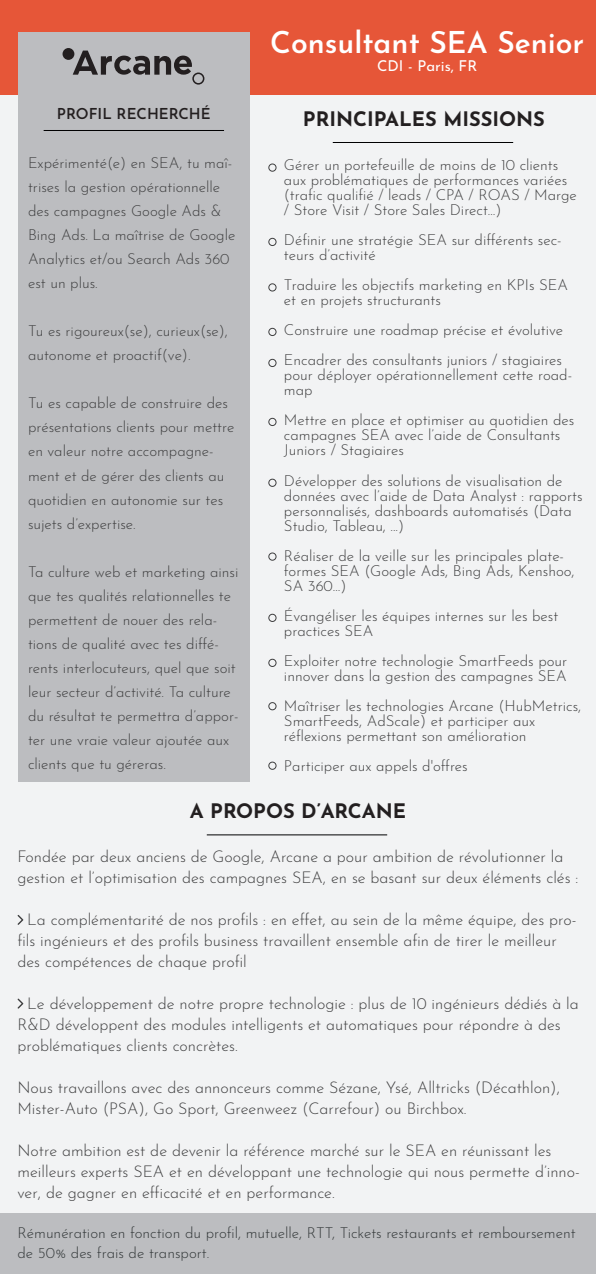
<style>
.page{position:relative;width:596px;height:1274px;background:#fff}
.page>*{position:absolute;margin:0;border:0;box-sizing:border-box;transform-origin:0 0}
.t1{font:600 30px "Josefin Sans";color:#fff}
.t2{font:700 20px "Josefin Sans";color:#231f20}
.t3{font:300 16px/21px "Josefin Sans";color:#3e3e3f}
.t4{font:300 15px/24px "Josefin Sans";color:#3e3e3f}
.t5{font:300 15px/20px "Josefin Sans";color:#323738}
.t6{font:600 15px "Josefin Sans";color:#231f20}
.t7{font:15px "Josefin Sans";color:#fff}
</style>
<div class="page">
<div style="left:0;top:74px;width:595px;height:1182px;background:#f2f3f4"></div>
<div style="left:0;top:1212px;width:595px;height:61px;background:#bcbdc0"></div>
<div style="left:0;top:0;width:595px;height:94px;background:#e65638"></div>
<div style="left:18px;top:33px;width:231px;height:748px;background:#bcbdc0"></div>
<div style="left:62px;top:48px;width:12px;height:12px;background:#231f20;border-radius:50%"></div>
<svg style="left:73px;top:51px;width:131px;height:34px"></svg>
<hr style="left:44px;top:130px;width:180px;height:1px;background:#000001">
<hr style="left:332px;top:142px;width:181px;height:1px;background:#000001">
<div style="left:268px;top:163px;width:8px;height:9px;border:1px solid #3e3e3f;border-radius:50%"></div>
<hr style="left:207px;top:834px;width:180px;height:1px;background:#000001">
<svg style="left:18px;top:915px;width:5px;height:9px"></svg>
<svg style="left:18px;top:998px;width:5px;height:10px"></svg>
<div style="left:268px;top:238px;width:8px;height:8px;border:1px solid #3e3e3f;border-radius:50%"></div>
<div style="left:268px;top:283px;width:8px;height:8px;border:1px solid #3e3e3f;border-radius:50%"></div>
<div style="left:268px;top:359px;width:8px;height:8px;border:1px solid #3e3e3f;border-radius:50%"></div>
<div style="left:268px;top:418px;width:8px;height:8px;border:1px solid #3e3e3f;border-radius:50%"></div>
<div style="left:268px;top:478px;width:8px;height:9px;border:1px solid #3e3e3f;border-radius:50%"></div>
<div style="left:268px;top:552px;width:8px;height:8px;border:1px solid #3e3e3f;border-radius:50%"></div>
<div style="left:268px;top:613px;width:8px;height:9px;border:1px solid #3e3e3f;border-radius:50%"></div>
<div style="left:268px;top:658px;width:8px;height:8px;border:1px solid #3e3e3f;border-radius:50%"></div>
<div style="left:268px;top:702px;width:8px;height:8px;border:1px solid #3e3e3f;border-radius:50%"></div>
<div style="left:268px;top:328px;width:8px;height:8px;border:1px solid #3e3e3f;border-radius:50%"></div>
<div style="left:268px;top:761px;width:8px;height:8px;border:1px solid #3e3e3f;border-radius:50%"></div>
<h1 class="t1" style="left:270px;top:17px;width:315px">Consultant SEA Senior</h1>
<p class="t7" style="left:377px;top:53px;width:102px">CDI - Paris, FR</p>
<p class="t6" style="left:57px;top:101px;width:155px">PROFIL RECHERCHÉ</p>
<p class="t4" style="left:28px;top:149px;width:209px">Expérimenté(e) en SEA, tu maî&shy;trises la gestion opérationnelle des campagnes Google Ads &amp;<br>Bing Ads. La maîtrise de Google<br>Analytics et/ou Search Ads 360 est un plus.</p>
<p class="t4" style="left:28px;top:317px;width:201px">Tu es rigoureux(se), curieux(se), autonome et proactif(ve).</p>
<p class="t4" style="left:28px;top:389px;width:208px">Tu es capable de construire des présentations clients pour mettre en valeur notre accompagne&shy;ment et de gérer des clients au quotidien en autonomie sur tes sujets d’expertise.</p>
<p class="t4" style="left:28px;top:557px;width:212px">Ta culture web et marketing ainsi que tes qualités relationnelles te permettent de nouer des rela&shy;tions de qualité avec tes diffé&shy;rents interlocuteurs, quel que soit leur secteur d’activité. Ta culture du résultat te permettra d’appor&shy;ter une vraie valeur ajoutée aux clients que tu géreras.</p>
<h2 class="t2" style="left:303px;top:101px;width:243px">PRINCIPALES MISSIONS</h2>
<p class="t4" style="left:284px;top:156px;width:294px;line-height:15px">Gérer un portefeuille de moins de 10 clients aux problématiques de performances variées (trafic qualifié / leads / CPA / ROAS / Marge / Store Visit / Store Sales Direct…)</p>
<p class="t4" style="left:284px;top:231px;width:279px;line-height:15px">Définir une stratégie SEA sur différents sec&shy;teurs d’activité</p>
<p class="t4" style="left:284px;top:276px;width:285px;line-height:15px">Traduire les objectifs marketing en KPIs SEA et en projets structurants</p>
<p class="t4" style="left:284px;top:313px;width:280px;line-height:30px">Construire une roadmap précise et évolutive<br>Encadrer des consultants juniors / stagiaires</p>
<p class="t4" style="left:284px;top:366px;width:289px;line-height:15px">pour déployer opérationnellement cette road&shy;map</p>
<p class="t4" style="left:284px;top:411px;width:291px;line-height:15px">Mettre en place et optimiser au quotidien des campagnes SEA avec l’aide de Consultants<br>Juniors / Stagiaires</p>
<p class="t4" style="left:284px;top:471px;width:300px;line-height:15px">Développer des solutions de visualisation de données avec l’aide de Data Analyst : rapports personnalisés, dashboards automatisés (Data Studio, Tableau, ...)</p>
<p class="t4" style="left:284px;top:546px;width:292px;line-height:15px">Réaliser de la veille sur les principales plate&shy;formes SEA (Google Ads, Bing Ads, Kenshoo,<br>SA 360…)</p>
<p class="t4" style="left:284px;top:606px;width:276px;line-height:15px">Évangéliser les équipes internes sur les best practices SEA</p>
<p class="t4" style="left:284px;top:651px;width:285px;line-height:15px">Exploiter notre technologie SmartFeeds pour innover dans la gestion des campagnes SEA</p>
<p class="t4" style="left:284px;top:696px;width:298px;line-height:15px">Maîtriser les technologies Arcane (HubMetrics,<br>SmartFeeds, AdScale) et participer aux réflexions permettant son amélioration</p>
<p class="t4" style="left:284px;top:751px;width:185px">Participer aux appels d'offres</p>
<h2 class="t2" style="left:190px;top:793px;width:218px">A PROPOS D’ARCANE</h2>
<p class="t3" style="left:17px;top:843px;width:562px">Fondée par deux anciens de Google, Arcane a pour ambition de révolutionner la gestion et l’optimisation des campagnes SEA, en se basant sur deux éléments clés :</p>
<p class="t3" style="left:17px;top:906px;width:560px;text-indent:10px">La complémentarité de nos profils : en effet, au sein de la même équipe, des pro&shy;fils ingénieurs et des profils business travaillent ensemble afin de tirer le meilleur des compétences de chaque profil</p>
<p class="t3" style="left:17px;top:990px;width:562px;text-indent:10px">Le développement de notre propre technologie : plus de 10 ingénieurs dédiés à la<br>R&amp;D développent des modules intelligents et automatiques pour répondre à des problématiques clients concrètes.</p>
<p class="t3" style="left:17px;top:1074px;width:543px">Nous travaillons avec des annonceurs comme Sézane, Ysé, Alltricks (Décathlon),<br>Mister-Auto (PSA), Go Sport, Greenweez (Carrefour) ou Birchbox.</p>
<p class="t3" style="left:17px;top:1137px;width:563px">Notre ambition est de devenir la référence marché sur le SEA en réunissant les meilleurs experts SEA et en développant une technologie qui nous permette d’inno&shy;ver, de gagner en efficacité et en performance.</p>
<p class="t5" style="left:17px;top:1220px;width:559px">Rémunération en fonction du profil, mutuelle, RTT, Tickets restaurants et remboursement de 50% des frais de transport.</p>
</div>
